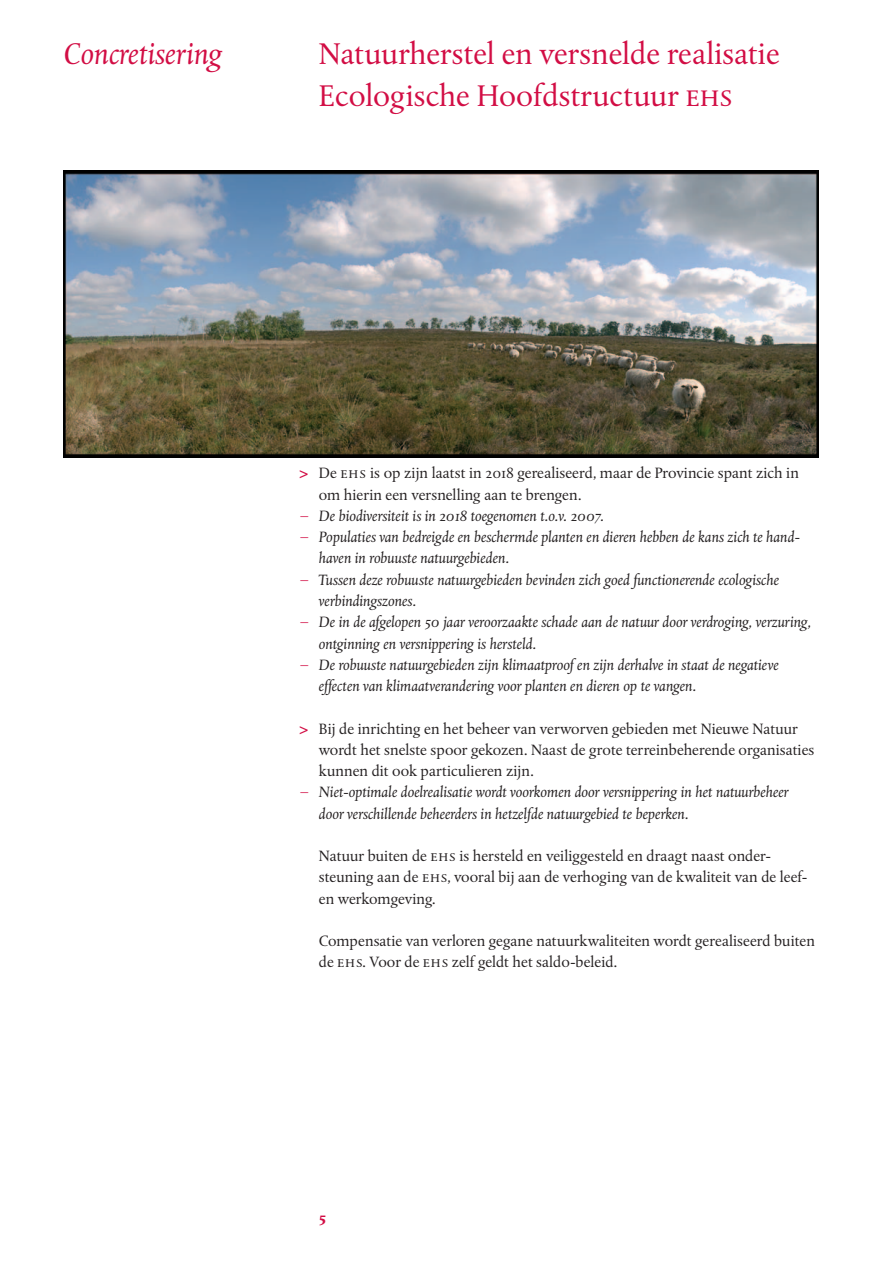
<style>
.page{position:relative;width:893px;height:1263px;background:#fff}
.page>*{position:absolute;margin:0;border:0;box-sizing:border-box;transform-origin:0 0}
.t1{font:31.5px/42.5px "DTL Albertina ST";color:#d20d44}
.t2{font:italic 31.5px "DTL Albertina ST";color:#d20d44}
.t3{font:italic 15.75px/21.3px "DTL Albertina ST";color:#231f20}
.t4{font:15.75px/21.3px "DTL Albertina ST";color:#231f20}
.t5{font:700 15.75px "DTL Albertina ST";color:#d20d44}
.s1{font-family:"DTL Albertina T Caps"}
.s2{font-weight:700;color:#d20d44}
.s3{color:#d20d44}
</style>
<div class="page">
<img style="left:64px;top:170px;width:754px;height:287px">
<h1 class="t2" style="left:64px;top:40px;width:160px">Concretisering</h1>
<h1 class="t1" style="left:319px;top:34px;width:462px">Natuurherstel en versnelde realisatie<br>Ecologische Hoofdstructuur <span class="s1">ehs</span></h1>
<p class="t4" style="left:319px;top:464px;width:481px;text-indent:-19px"><span class="s2">&gt;</span> De <span class="s1">ehs</span> is op zijn laatst in 2018 gerealiseerd, maar de Provincie spant zich in om hierin een versnelling aan te brengen.</p>
<p class="t3" style="left:300px;top:507px;width:305px"><span class="s3">–</span> De biodiversiteit is in 2018 toegenomen t.o.v. 2007.</p>
<p class="t3" style="left:319px;top:528px;width:482px;text-indent:-19px"><span class="s3">–</span> Populaties van bedreigde en beschermde planten en dieren hebben de kans zich te hand&shy;haven in robuuste natuurgebieden.</p>
<p class="t3" style="left:319px;top:571px;width:461px;text-indent:-19px"><span class="s3">–</span> Tussen deze robuuste natuurgebieden bevinden zich goed functionerende ecologische verbindingszones.</p>
<p class="t3" style="left:319px;top:613px;width:494px;text-indent:-19px"><span class="s3">–</span> De in de afgelopen 50 jaar veroorzaakte schade aan de natuur door verdroging, verzuring, ontginning en versnippering is hersteld.</p>
<p class="t3" style="left:319px;top:656px;width:461px;text-indent:-19px"><span class="s3">–</span> De robuuste natuurgebieden zijn klimaatproof en zijn derhalve in staat de negatieve effecten van klimaatverandering voor planten en dieren op te vangen.</p>
<p class="t4" style="left:319px;top:719px;width:497px;text-indent:-19px"><span class="s2">&gt;</span> Bij de inrichting en het beheer van verworven gebieden met Nieuwe Natuur wordt het snelste spoor gekozen. Naast de grote terreinbeherende organisaties kunnen dit ook particulieren zijn.</p>
<p class="t3" style="left:319px;top:783px;width:471px;text-indent:-19px"><span class="s3">–</span> Niet-optimale doelrealisatie wordt voorkomen door versnippering in het natuurbeheer door verschillende beheerders in hetzelfde natuurgebied te beperken.</p>
<p class="t4" style="left:319px;top:846px;width:489px">Natuur buiten de <span class="s1">ehs</span> is hersteld en veiliggesteld en draagt naast onder&shy;steuning aan de <span class="s1">ehs</span>, vooral bij aan de verhoging van de kwaliteit van de leef&shy;en werkomgeving.</p>
<p class="t4" style="left:319px;top:931px;width:497px">Compensatie van verloren gegane natuurkwaliteiten wordt gerealiseerd buiten de <span class="s1">ehs</span>. Voor de <span class="s1">ehs</span> zelf geldt het saldo-beleid.</p>
<p class="t5" style="left:319px;top:1210px;width:9px">5</p>
</div>
